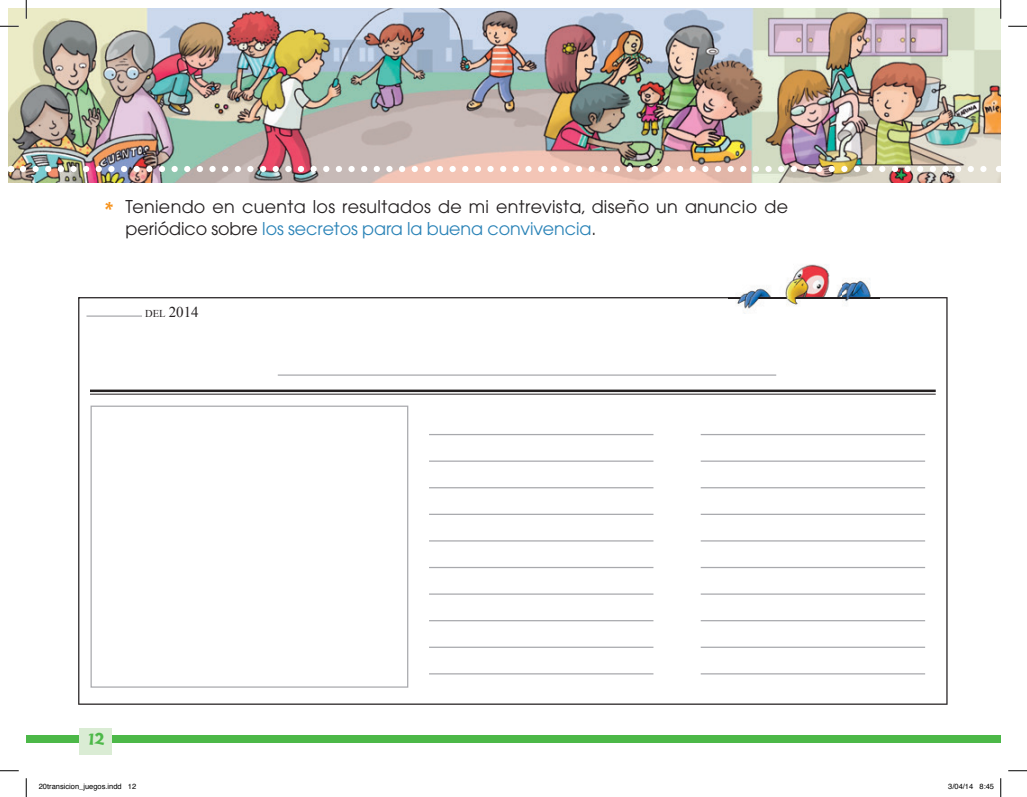
<style>
.page{position:relative;width:1027px;height:797px;background:#fff}
.page>*{position:absolute;margin:0;border:0;box-sizing:border-box;transform-origin:0 0}
.t1{font:17.5px/22.5px "Avant Garde";letter-spacing:.02em;color:#231f20}
.t2{font:17.5px "Happy Sans";color:#4cb848;scale:1.1 1}
.t3{font:15px "Times New Roman";color:#231f20}
.t4{font:7.5px "Helvetica";color:#000}
.s1{font-family:"Happy Sans";font-size:22.5px;color:#f7931d}
.s2{color:#2a83b7}
.s3{font-size:10.5px}
</style>
<div class="page">
<img style="left:9px;top:9px;width:992px;height:173px">
<div style="left:26px;top:735px;width:975px;height:7px;background:#4cb848"></div>
<div style="left:79px;top:728px;width:33px;height:26px;background:#daecd4"></div>
<img style="left:23px;top:166px;width:970px;height:6px">
<svg style="left:999px;top:166px;width:2px;height:6px"></svg>
<svg style="left:78px;top:297px;width:870px;height:407px"></svg>
<hr style="left:278px;top:374px;width:498px;height:2px;background:#a8a9ad">
<div style="left:91px;top:405px;width:317px;height:282px;border:1px solid #a8a9ad"></div>
<img style="left:728px;top:264px;width:152px;height:58px">
<img style="left:728px;top:297px;width:152px;height:1px">
<hr style="left:86px;top:315px;width:56px;height:2px;background:#a8a9ad">
<hr style="left:429px;top:434px;width:224px;height:1px;background:#a8a9ad">
<hr style="left:701px;top:434px;width:224px;height:1px;background:#a8a9ad">
<hr style="left:429px;top:460px;width:224px;height:2px;background:#a8a9ad">
<hr style="left:701px;top:460px;width:224px;height:2px;background:#a8a9ad">
<hr style="left:429px;top:487px;width:224px;height:1px;background:#a8a9ad">
<hr style="left:701px;top:487px;width:224px;height:1px;background:#a8a9ad">
<hr style="left:429px;top:513px;width:224px;height:2px;background:#a8a9ad">
<hr style="left:701px;top:513px;width:224px;height:2px;background:#a8a9ad">
<hr style="left:429px;top:540px;width:224px;height:1px;background:#a8a9ad">
<hr style="left:701px;top:540px;width:224px;height:1px;background:#a8a9ad">
<hr style="left:429px;top:567px;width:224px;height:1px;background:#a8a9ad">
<hr style="left:701px;top:567px;width:224px;height:1px;background:#a8a9ad">
<hr style="left:429px;top:593px;width:224px;height:1px;background:#a8a9ad">
<hr style="left:701px;top:593px;width:224px;height:1px;background:#a8a9ad">
<hr style="left:429px;top:620px;width:224px;height:1px;background:#a8a9ad">
<hr style="left:701px;top:620px;width:224px;height:1px;background:#a8a9ad">
<hr style="left:429px;top:646px;width:224px;height:2px;background:#a8a9ad">
<hr style="left:701px;top:646px;width:224px;height:2px;background:#a8a9ad">
<hr style="left:429px;top:673px;width:224px;height:1px;background:#a8a9ad">
<hr style="left:701px;top:673px;width:224px;height:1px;background:#a8a9ad">
<svg style="left:0;top:25px;width:19px;height:2px"></svg>
<svg style="left:1008px;top:25px;width:19px;height:2px"></svg>
<svg style="left:0;top:770px;width:19px;height:1px"></svg>
<svg style="left:1008px;top:770px;width:19px;height:1px"></svg>
<svg style="left:25px;top:0;width:2px;height:19px"></svg>
<svg style="left:25px;top:778px;width:2px;height:19px"></svg>
<svg style="left:1000px;top:0;width:1px;height:19px"></svg>
<svg style="left:1000px;top:778px;width:1px;height:19px"></svg>
<p class="t1" style="left:125px;top:195px;width:664px;text-indent:-21px"><span class="s1">*</span> Teniendo en cuenta los resultados de mi entrevista, diseño un anuncio de periódico sobre <span class="s2">los secretos para la buena convivencia</span>.</p>
<p class="t3" style="left:145px;top:301px;width:55px"><span class="s3">DEL</span> 2014</p>
<p class="t2" style="left:87px;top:729px;width:17px">12</p>
<p class="t4" style="left:39px;top:781px;width:99px">20transicion_juegos.indd 12</p>
<p class="t4" style="left:948px;top:781px;width:47px">3/04/14 8:45</p>
</div>
